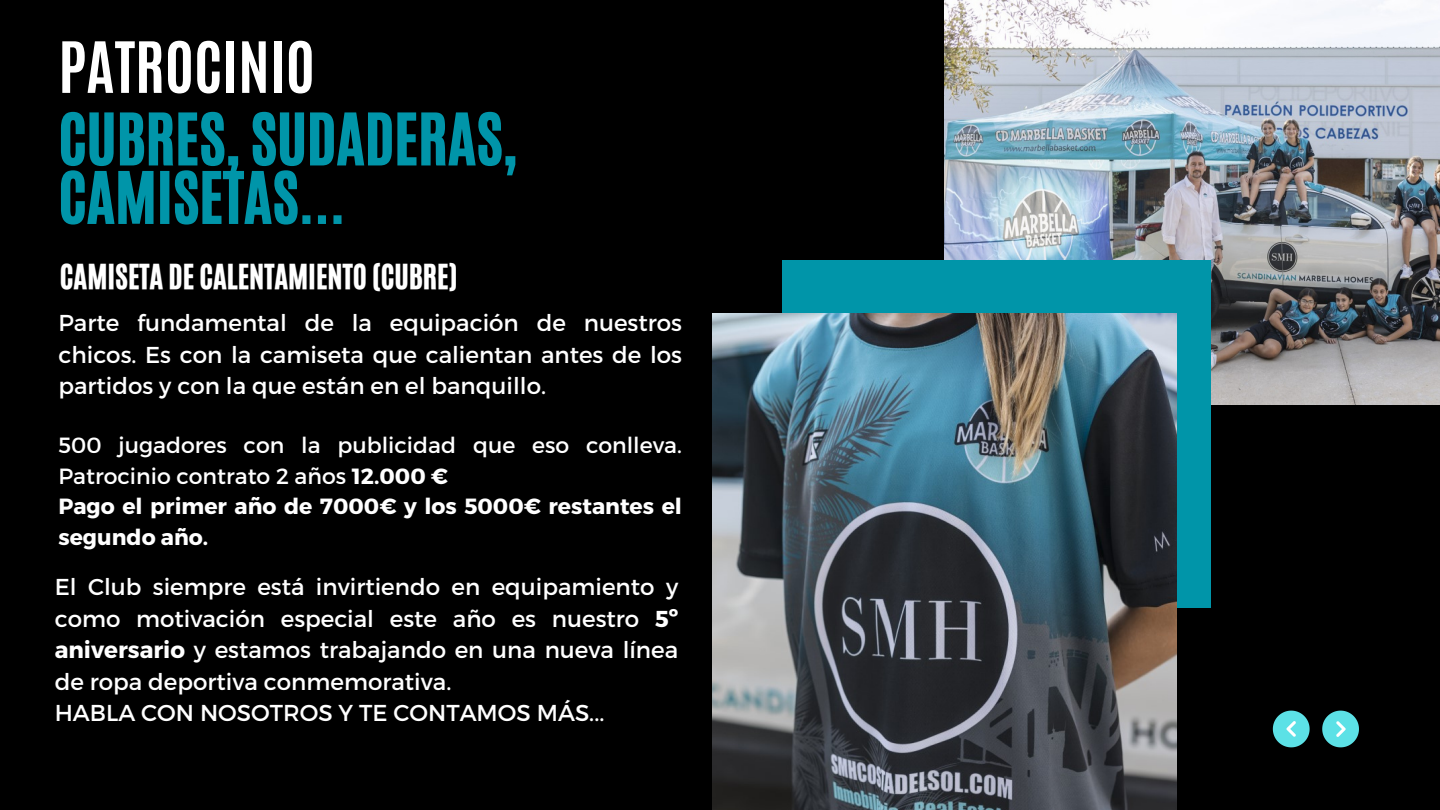
<style>
.page{position:relative;width:1440px;height:810px;background:#000}
.page>*{position:absolute;margin:0;border:0;box-sizing:border-box;transform-origin:0 0}
.t1{font:60px/58.5px "CA Generated";color:#0095a9}
.t2{font:700 60px "Antonio";color:#fff}
.t3{font:29px "CA Generated";color:#fff}
.t4{font:23px/31.5px "Montserrat";color:#fff;text-align:justify}
.t5{font:22px/30.8px "Montserrat";color:#fff}
.t6{font:700 22px/30.8px "Montserrat";color:#fff}
.s1{font-weight:700}
</style>
<div class="page">
<svg style="left:1322px;top:711px;width:37px;height:36px"></svg>
<svg style="left:1273px;top:711px;width:37px;height:36px"></svg>
<img style="left:944px;top:0;width:496px;height:405px">
<div style="left:783px;top:260px;width:428px;height:348px;background:#0095a9"></div>
<img style="left:712px;top:314px;width:464px;height:496px">
<h1 class="t2" style="left:58px;top:24px;width:258px">PATROCINIO</h1>
<h1 class="t1" style="left:58px;top:110px;width:460px">CUBRES, SUDADERAS,<br>CAMISETAS...</h1>
<h2 class="t3" style="left:60px;top:256px;width:399px">CAMISETA DE CALENTAMIENTO (CUBRE)</h2>
<p class="t4" style="left:58px;top:306px;width:625px">Parte fundamental de la equipación de nuestros chicos. Es con la camiseta que calientan antes de los partidos y con la que están en el banquillo.</p>
<p class="t5" style="left:58px;top:429px;width:625px">500 jugadores con la publicidad que eso conlleva.<br>Patrocinio contrato 2 años <span class="s1">12.000 €</span></p>
<p class="t6" style="left:58px;top:490px;width:625px">Pago el primer año de 7000€ y los 5000€ restantes el segundo año.</p>
<p class="t4" style="left:55px;top:570px;width:625px">El Club siempre está invirtiendo en equipamiento y como motivación especial este año es nuestro <span class="s1">5º aniversario</span> y estamos trabajando en una nueva línea de ropa deportiva conmemorativa.</p>
<p class="t4" style="left:55px;top:696px;width:551px">HABLA CON NOSOTROS Y TE CONTAMOS MÁS...</p>
</div>
